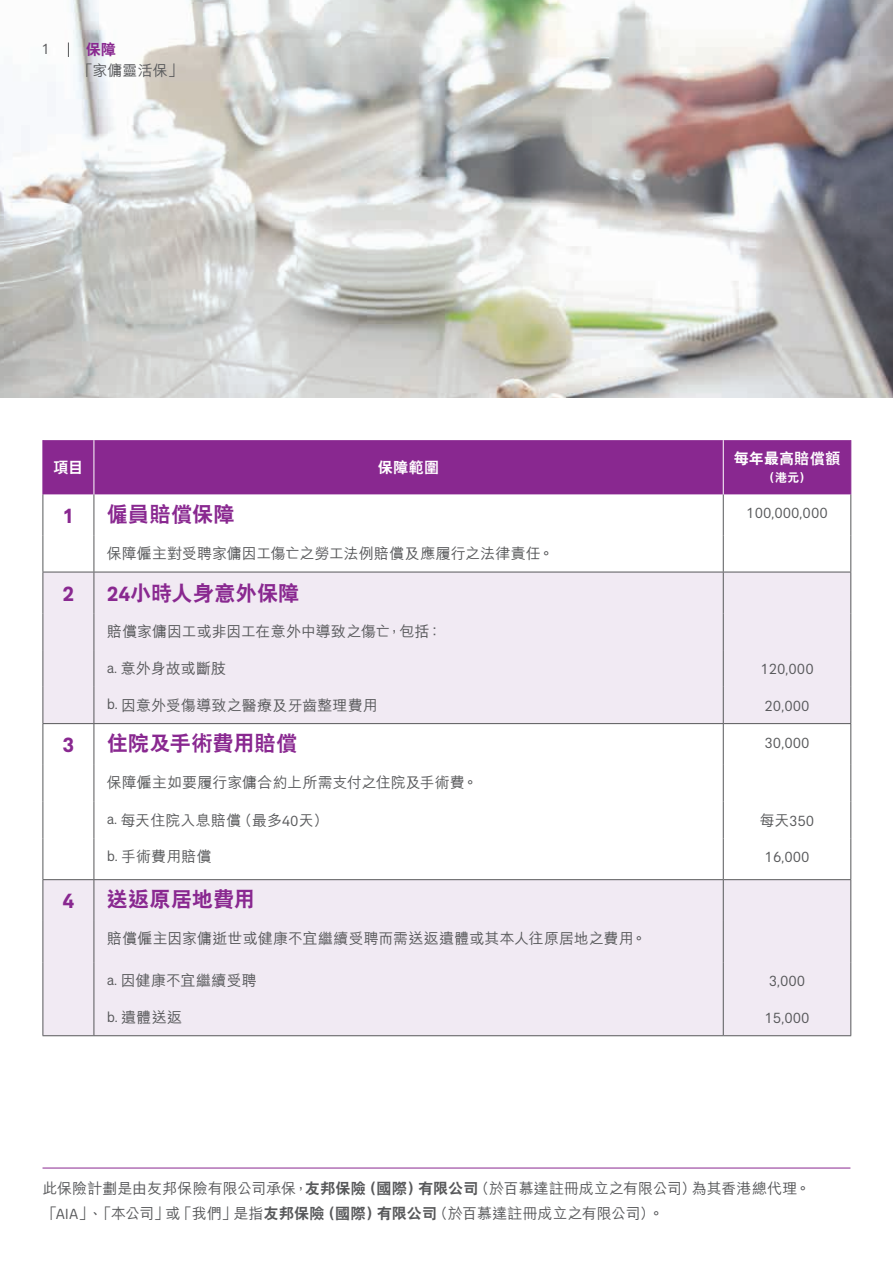
<style>
.page{position:relative;width:893px;height:1263px;background:#fff}
.page>*{position:absolute;margin:0;border:0;box-sizing:border-box;transform-origin:0 0}
.t1{font:800 21px "C Hei 2 HK";letter-spacing:.015em;color:#892890}
.t2{font:700 21px "AIA Everest";color:#892890}
.t3{font:500 15px/25.8px "M Hei HK";color:#57585a}
.t4{font:15px "AIA Everest";color:#57585a}
.t5{font:800 15px "C Hei 2 HK";letter-spacing:.015em;color:#fff}
.t6{font:800 15px "C Hei 2 HK";color:#892890}
.t7{font:800 12px "C Hei 2 HK";color:#fff}
.s1{font-family:"AIA Everest";font-weight:700}
.s2{font-family:"AIA Everest";font-weight:400}
.s3{font-family:"M Hei HK";font-weight:500}
.s4{font-family:"C Hei 2 HK";font-weight:800}
</style>
<div class="page">
<img style="left:0;top:0;width:893px;height:398px">
<hr style="left:43px;top:1168px;width:807px;height:1px;background:#892890">
<div style="left:44px;top:440px;width:806px;height:54px;background:#892890"></div>
<svg style="left:44px;top:573px;width:806px;height:462px;fill:#f1eaf3"></svg>
<hr style="left:43px;top:494px;width:1px;height:41px;background:#57585a">
<hr style="left:94px;top:494px;width:1px;height:41px;background:#57585a">
<hr style="left:723px;top:494px;width:1px;height:41px;background:#57585a">
<hr style="left:850px;top:494px;width:1px;height:41px;background:#57585a">
<hr style="left:43px;top:535px;width:1px;height:37px;background:#57585a">
<hr style="left:94px;top:535px;width:1px;height:37px;background:#57585a">
<hr style="left:723px;top:535px;width:1px;height:37px;background:#57585a">
<hr style="left:850px;top:535px;width:1px;height:37px;background:#57585a">
<hr style="left:43px;top:572px;width:51px;height:1px;background:#57585a">
<hr style="left:43px;top:572px;width:1px;height:41px;background:#57585a">
<hr style="left:94px;top:572px;width:629px;height:1px;background:#57585a">
<hr style="left:94px;top:572px;width:1px;height:41px;background:#57585a">
<hr style="left:723px;top:572px;width:128px;height:1px;background:#57585a">
<hr style="left:723px;top:572px;width:1px;height:41px;background:#57585a">
<hr style="left:850px;top:572px;width:1px;height:41px;background:#57585a">
<hr style="left:43px;top:613px;width:1px;height:37px;background:#57585a">
<hr style="left:94px;top:613px;width:1px;height:37px;background:#57585a">
<hr style="left:723px;top:613px;width:1px;height:37px;background:#57585a">
<hr style="left:850px;top:613px;width:1px;height:37px;background:#57585a">
<hr style="left:43px;top:650px;width:1px;height:37px;background:#57585a">
<hr style="left:94px;top:650px;width:1px;height:37px;background:#57585a">
<hr style="left:723px;top:650px;width:1px;height:37px;background:#57585a">
<hr style="left:850px;top:650px;width:1px;height:37px;background:#57585a">
<hr style="left:43px;top:687px;width:1px;height:36px;background:#57585a">
<hr style="left:94px;top:687px;width:1px;height:36px;background:#57585a">
<hr style="left:723px;top:687px;width:1px;height:36px;background:#57585a">
<hr style="left:850px;top:687px;width:1px;height:36px;background:#57585a">
<hr style="left:43px;top:724px;width:1px;height:41px;background:#57585a">
<hr style="left:94px;top:724px;width:1px;height:41px;background:#57585a">
<hr style="left:723px;top:724px;width:1px;height:41px;background:#57585a">
<hr style="left:850px;top:724px;width:1px;height:41px;background:#57585a">
<hr style="left:43px;top:765px;width:1px;height:37px;background:#57585a">
<hr style="left:94px;top:765px;width:1px;height:37px;background:#57585a">
<hr style="left:723px;top:765px;width:1px;height:37px;background:#57585a">
<hr style="left:850px;top:765px;width:1px;height:37px;background:#57585a">
<hr style="left:43px;top:802px;width:1px;height:36px;background:#57585a">
<hr style="left:94px;top:802px;width:1px;height:36px;background:#57585a">
<hr style="left:723px;top:802px;width:1px;height:36px;background:#57585a">
<hr style="left:850px;top:802px;width:1px;height:36px;background:#57585a">
<hr style="left:43px;top:838px;width:1px;height:41px;background:#57585a">
<hr style="left:94px;top:838px;width:1px;height:41px;background:#57585a">
<hr style="left:723px;top:838px;width:1px;height:41px;background:#57585a">
<hr style="left:850px;top:838px;width:1px;height:41px;background:#57585a">
<hr style="left:43px;top:880px;width:1px;height:41px;background:#57585a">
<hr style="left:94px;top:880px;width:1px;height:41px;background:#57585a">
<hr style="left:723px;top:880px;width:1px;height:41px;background:#57585a">
<hr style="left:850px;top:880px;width:1px;height:41px;background:#57585a">
<hr style="left:43px;top:921px;width:1px;height:41px;background:#57585a">
<hr style="left:94px;top:921px;width:1px;height:41px;background:#57585a">
<hr style="left:723px;top:921px;width:1px;height:41px;background:#57585a">
<hr style="left:850px;top:921px;width:1px;height:41px;background:#57585a">
<hr style="left:43px;top:962px;width:1px;height:37px;background:#57585a">
<hr style="left:94px;top:962px;width:1px;height:37px;background:#57585a">
<hr style="left:723px;top:962px;width:1px;height:37px;background:#57585a">
<hr style="left:850px;top:962px;width:1px;height:37px;background:#57585a">
<hr style="left:43px;top:999px;width:1px;height:36px;background:#57585a">
<hr style="left:94px;top:999px;width:1px;height:36px;background:#57585a">
<hr style="left:723px;top:999px;width:1px;height:36px;background:#57585a">
<hr style="left:850px;top:999px;width:1px;height:36px;background:#57585a">
<hr style="left:43px;top:1035px;width:51px;height:1px;background:#57585a">
<hr style="left:94px;top:1035px;width:629px;height:1px;background:#57585a">
<hr style="left:723px;top:1035px;width:128px;height:1px;background:#57585a">
<hr style="left:43px;top:440px;width:1px;height:54px;background:#892890">
<hr style="left:850px;top:440px;width:1px;height:54px;background:#892890">
<hr style="left:94px;top:440px;width:1px;height:54px;background:#fff">
<hr style="left:723px;top:440px;width:1px;height:54px;background:#fff">
<hr style="left:43px;top:723px;width:51px;height:1px;background:#57585a">
<hr style="left:94px;top:723px;width:629px;height:1px;background:#57585a">
<hr style="left:723px;top:723px;width:128px;height:1px;background:#57585a">
<hr style="left:43px;top:879px;width:51px;height:1px;background:#57585a">
<hr style="left:94px;top:879px;width:629px;height:1px;background:#57585a">
<hr style="left:723px;top:879px;width:128px;height:1px;background:#57585a">
<svg style="left:68px;top:43px;width:1px;height:14px"></svg>
<p class="t4" style="left:41px;top:40px;width:10px">1</p>
<p class="t6" style="left:86px;top:42px;width:32px">保障</p>
<p class="t3" style="left:78px;top:57px;width:106px">「家傭靈活保」</p>
<p class="t5" style="left:54px;top:459px;width:31px">項目</p>
<p class="t5" style="left:378px;top:459px;width:63px">保障範圍</p>
<p class="t5" style="left:734px;top:450px;width:108px">每年最高賠償額</p>
<p class="t7" style="left:763px;top:471px;width:49px">（港元）</p>
<h1 class="t2" style="left:63px;top:503px;width:13px">1</h1>
<h1 class="t1" style="left:107px;top:503px;width:130px">僱員賠償保障</h1>
<p class="t4" style="left:746px;top:504px;width:83px">100,000,000</p>
<p class="t3" style="left:107px;top:539px;width:449px">保障僱主對受聘家傭因工傷亡之勞工法例賠償及應履行之法律責任。</p>
<h1 class="t2" style="left:63px;top:581px;width:13px">2</h1>
<h1 class="t1" style="left:107px;top:582px;width:194px"><span class="s1">24</span>小時人身意外保障</h1>
<p class="t3" style="left:107px;top:617px;width:337px">賠償家傭因工或非因工在意外中導致之傷亡，包括：</p>
<p class="t3" style="left:107px;top:654px;width:121px"><span class="s2">a.</span> 意外身故或斷肢</p>
<p class="t4" style="left:760px;top:660px;width:55px">120,000</p>
<p class="t3" style="left:107px;top:691px;width:273px"><span class="s2">b.</span> 因意外受傷導致之醫療及牙齒整理費用</p>
<p class="t4" style="left:765px;top:697px;width:46px">20,000</p>
<h1 class="t2" style="left:63px;top:733px;width:13px">3</h1>
<h1 class="t1" style="left:107px;top:733px;width:192px">住院及手術費用賠償</h1>
<p class="t4" style="left:765px;top:734px;width:46px">30,000</p>
<p class="t3" style="left:107px;top:769px;width:373px">保障僱主如要履行家傭合約上所需支付之住院及手術費。</p>
<p class="t3" style="left:107px;top:806px;width:223px"><span class="s2">a.</span> 每天住院入息賠償（最多<span class="s2">40</span>天）</p>
<p class="t4" style="left:760px;top:812px;width:56px"><span class="s3">每天</span>350</p>
<p class="t3" style="left:107px;top:843px;width:107px"><span class="s2">b.</span> 手術費用賠償</p>
<p class="t4" style="left:765px;top:849px;width:46px">16,000</p>
<h1 class="t2" style="left:63px;top:889px;width:13px">4</h1>
<h1 class="t1" style="left:107px;top:889px;width:150px">送返原居地費用</h1>
<p class="t3" style="left:107px;top:925px;width:541px">賠償僱主因家傭逝世或健康不宜繼續受聘而需送返遺體或其本人往原居地之費用。</p>
<p class="t3" style="left:107px;top:966px;width:151px"><span class="s2">a.</span> 因健康不宜繼續受聘</p>
<p class="t4" style="left:769px;top:972px;width:38px">3,000</p>
<p class="t3" style="left:107px;top:1003px;width:77px"><span class="s2">b.</span> 遺體送返</p>
<p class="t4" style="left:765px;top:1009px;width:46px">15,000</p>
<p class="t3" style="left:43px;top:1174px;width:769px">此保險計劃是由友邦保險有限公司承保，<span class="s4">友邦保險（國際）有限公司</span>（於百慕達註冊成立之有限公司）為其香港總代理。「<span class="s2">AIA</span>」、「本公司」或「我們」是指<span class="s4">友邦保險（國際）有限公司</span>（於百慕達註冊成立之有限公司）。</p>
</div>
